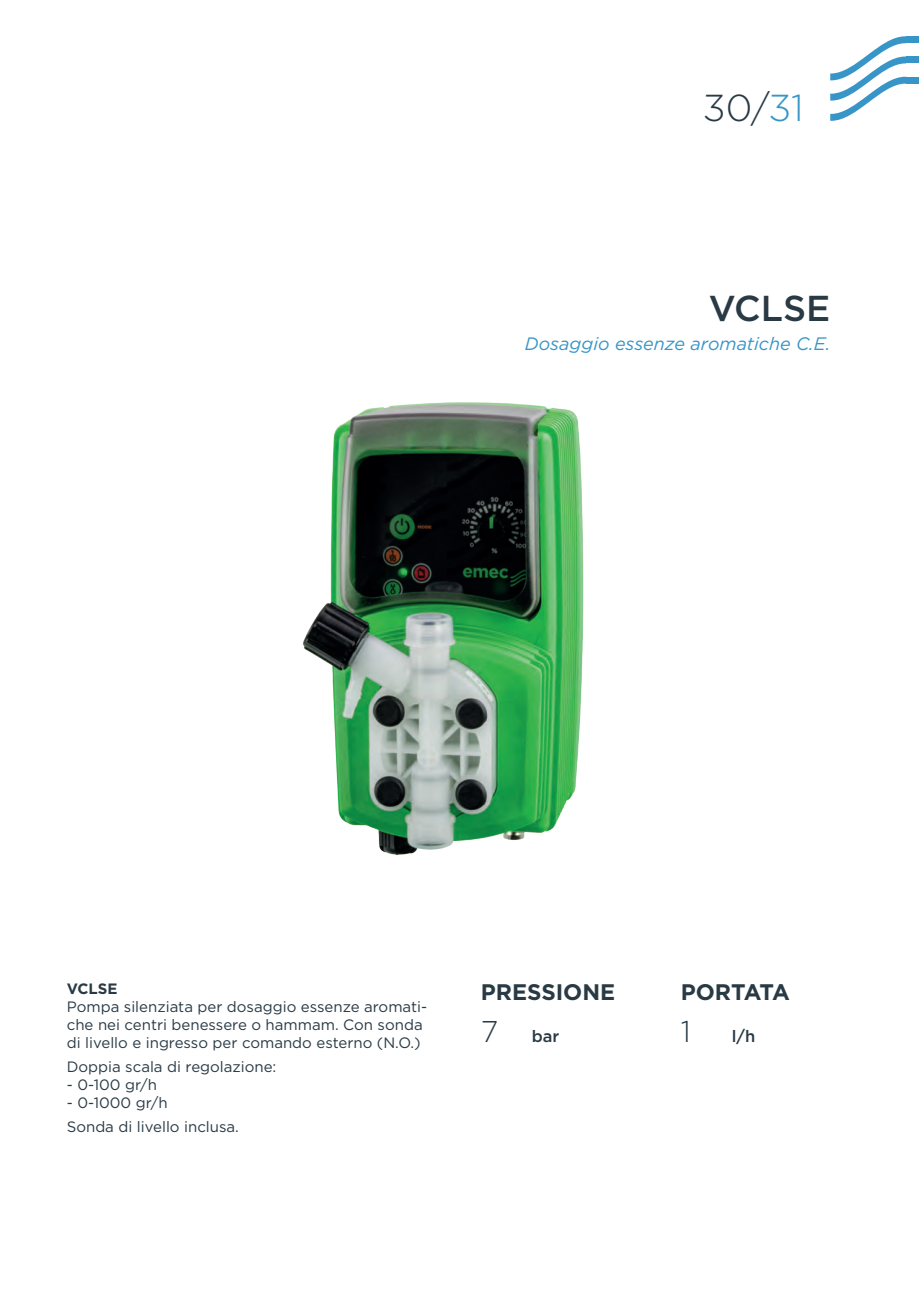
<style>
.page{position:relative;width:919px;height:1289px;background:#fff}
.page>*{position:absolute;margin:0;border:0;box-sizing:border-box;transform-origin:0 0}
.t1{font:300 37.5px "Gotham";color:#293a45}
.t2{font:500 36px "Gotham";color:#293a45}
.t3{font:300 30px "Gotham";color:#293a45}
.t4{font:700 22.5px "Gotham";color:#293a45}
.t5{font:700 22.5px "Gotham";letter-spacing:-.045em;color:#293a45}
.t6{font:italic 18px "Gotham";color:#3895c7}
.t7{font:500 16.5px "Gotham";color:#293a45}
.t8{font:15px/18px "Gotham";color:#293a45}
.t9{font:700 15px "Gotham";color:#293a45}
.s1{color:#3895c7}
</style>
<div class="page">
<svg style="left:830px;top:36px;width:76px;height:85px"></svg>
<div style="left:906px;top:36px;width:12px;height:7px;background:#3895c7"></div>
<div style="left:906px;top:56px;width:12px;height:7px;background:#3895c7"></div>
<div style="left:906px;top:77px;width:12px;height:7px;background:#3895c7"></div>
<img style="left:302px;top:402px;width:282px;height:453px">
<h1 class="t1" style="left:702px;top:84px;width:103px">30/<span class="s1">31</span></h1>
<h2 class="t2" style="left:708px;top:285px;width:123px">VCLSE</h2>
<p class="t6" style="left:525px;top:332px;width:307px">Dosaggio essenze aromatiche C.E.</p>
<p class="t9" style="left:67px;top:978px;width:52px">VCLSE</p>
<p class="t8" style="left:67px;top:997px;width:362px">Pompa silenziata per dosaggio essenze aromati&shy;che nei centri benessere o hammam. Con sonda di livello e ingresso per comando esterno (N.O.)</p>
<p class="t8" style="left:67px;top:1057px;width:211px">Doppia scala di regolazione:</p>
<p class="t8" style="left:67px;top:1075px;width:92px">- 0-100 gr/h</p>
<p class="t8" style="left:67px;top:1090px;width:174px;line-height:24px">- 0-1000 gr/h<br>Sonda di livello inclusa.</p>
<h3 class="t4" style="left:480px;top:976px;width:136px">PRESSIONE</h3>
<p class="t7" style="left:531px;top:1025px;width:29px">bar</p>
<h3 class="t3" style="left:680px;top:1012px;width:12px">1</h3>
<h3 class="t5" style="left:680px;top:976px;width:111px">PORTATA</h3>
<p class="t7" style="left:731px;top:1025px;width:25px">l/h</p>
<h3 class="t3" style="left:480px;top:1012px;width:19px">7</h3>
</div>
